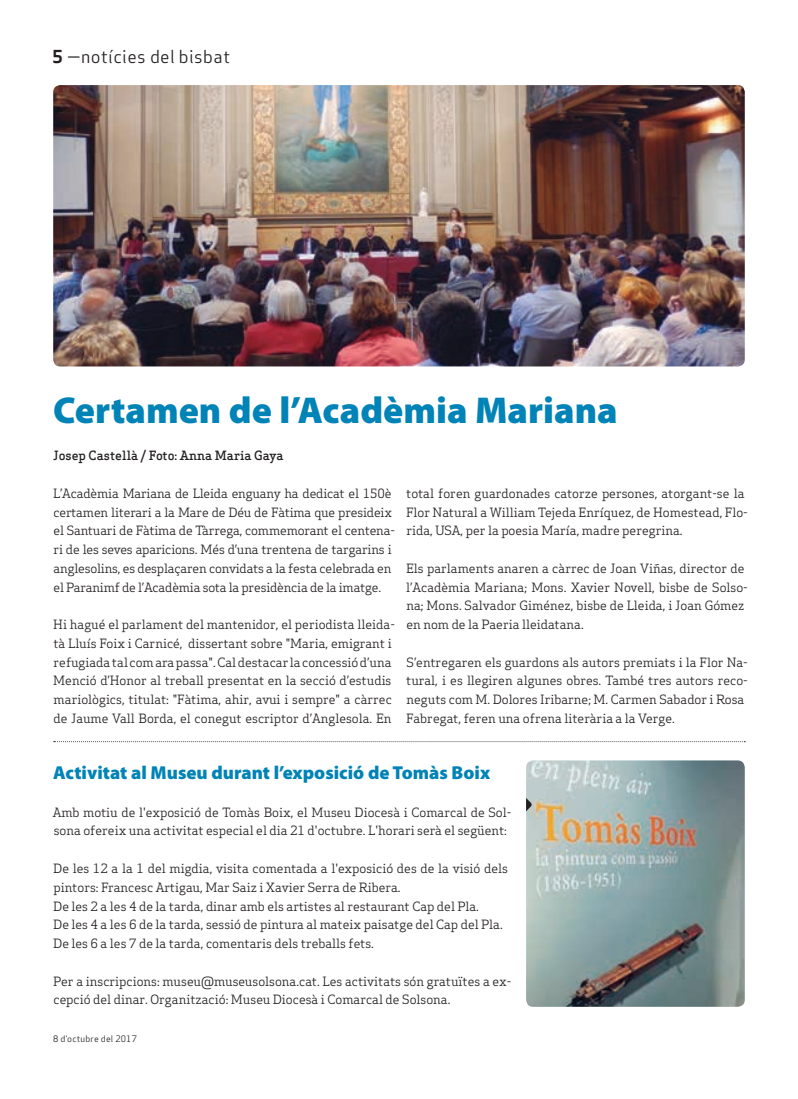
<style>
.page{position:relative;width:798px;height:1099px;background:#fff}
.page>*{position:absolute;margin:0;border:0;box-sizing:border-box;transform-origin:0 0}
.Titulars{font:900 37.5px "Myriad Pro";color:#0083b6}
.Titular_Petit{font:900 18.75px "Myriad Pro";color:#0083b6}
.Capçalera{font:17.5px "Apex Sans Book T";letter-spacing:.02em;color:#231f20}
.Text_General{font:12.5px/18.8px "Apex Serif";color:#231f20}
.Autors{font:500 12.5px "Apex Serif";color:#231f20}
.Data_Peu{font:8.75px "Apex Sans Book T";letter-spacing:.02em;color:#231f20}
.s1{font-family:"Apex Sans Bold T"}
</style>
<div class="page">
<img style="left:526px;top:760px;width:218px;height:246px">
<svg style="left:54px;top:741px;width:691px;height:1px"></svg>
<img style="left:53px;top:85px;width:691px;height:281px">
<svg style="left:526px;top:798px;width:6px;height:13px"></svg>
<p class="Capçalera" style="left:52px;top:46px;width:179px"><span class="s1">5</span> —notícies del bisbat</p>
<p class="Titulars" style="left:53px;top:385px;width:565px">Certamen de l’Acadèmia Mariana</p>
<p class="Autors" style="left:53px;top:448px;width:232px">Josep Castellà / Foto: Anna Maria Gaya</p>
<p class="Text_General" style="left:53px;top:483px;width:343px">L’Acadèmia Mariana de Lleida enguany ha dedicat el 150è certamen literari a la Mare de Déu de Fàtima que presideix el Santuari de Fàtima de Tàrrega, commemorant el centena&shy;ri de les seves aparicions. Més d’una trentena de targarins i anglesolins, es desplaçaren convidats a la festa celebrada en el Paranimf de l’Acadèmia sota la presidència de la imatge.</p>
<p class="Text_General" style="left:53px;top:615px;width:343px">Hi hagué el parlament del mantenidor, el periodista lleida&shy;tà Lluís Foix i Carnicé, dissertant sobre "Maria, emigrant i refugiada tal com ara passa". Cal destacar la concessió d’una Menció d’Honor al treball presentat en la secció d’estudis mariològics, titulat: "Fàtima, ahir, avui i sempre" a càrrec de Jaume Vall Borda, el conegut escriptor d’Anglesola. En</p>
<p class="Text_General" style="left:406px;top:483px;width:343px">total foren guardonades catorze persones, atorgant-se la<br>Flor Natural a William Tejeda Enríquez, de Homestead, Flo&shy;rida, USA, per la poesia María, madre peregrina.</p>
<p class="Text_General" style="left:406px;top:558px;width:343px">Els parlaments anaren a càrrec de Joan Viñas, director de l’Acadèmia Mariana; Mons. Xavier Novell, bisbe de Solso&shy;na; Mons. Salvador Giménez, bisbe de Lleida, i Joan Gómez en nom de la Paeria lleidatana.</p>
<p class="Text_General" style="left:406px;top:652px;width:343px">S’entregaren els guardons als autors premiats i la Flor Na&shy;tural, i es llegiren algunes obres. També tres autors reco&shy;neguts com M. Dolores Iribarne; M. Carmen Sabador i Rosa Fabregat, feren una ofrena literària a la Verge.</p>
<p class="Titular_Petit" style="left:53px;top:760px;width:438px">Activitat al Museu durant l’exposició de Tomàs Boix</p>
<p class="Text_General" style="left:53px;top:802px;width:460px">Amb motiu de l'exposició de Tomàs Boix, el Museu Diocesà i Comarcal de Sol&shy;sona ofereix una activitat especial el dia 21 d'octubre. L'horari serà el següent:</p>
<p class="Text_General" style="left:53px;top:858px;width:456px">De les 12 a la 1 del migdia, visita comentada a l'exposició des de la visió dels pintors: Francesc Artigau, Mar Saiz i Xavier Serra de Ribera.</p>
<p class="Text_General" style="left:53px;top:896px;width:427px">De les 2 a les 4 de la tarda, dinar amb els artistes al restaurant Cap del Pla.</p>
<p class="Text_General" style="left:53px;top:915px;width:451px">De les 4 a les 6 de la tarda, sessió de pintura al mateix paisatge del Cap del Pla.</p>
<p class="Text_General" style="left:53px;top:933px;width:322px">De les 6 a les 7 de la tarda, comentaris dels treballs fets.</p>
<p class="Text_General" style="left:53px;top:971px;width:459px">Per a inscripcions: museu@museusolsona.cat. Les activitats són gratuïtes a ex&shy;cepció del dinar. Organització: Museu Diocesà i Comarcal de Solsona.</p>
<p class="Data_Peu" style="left:53px;top:1032px;width:85px">8 d’octubre del 2017</p>
</div>
